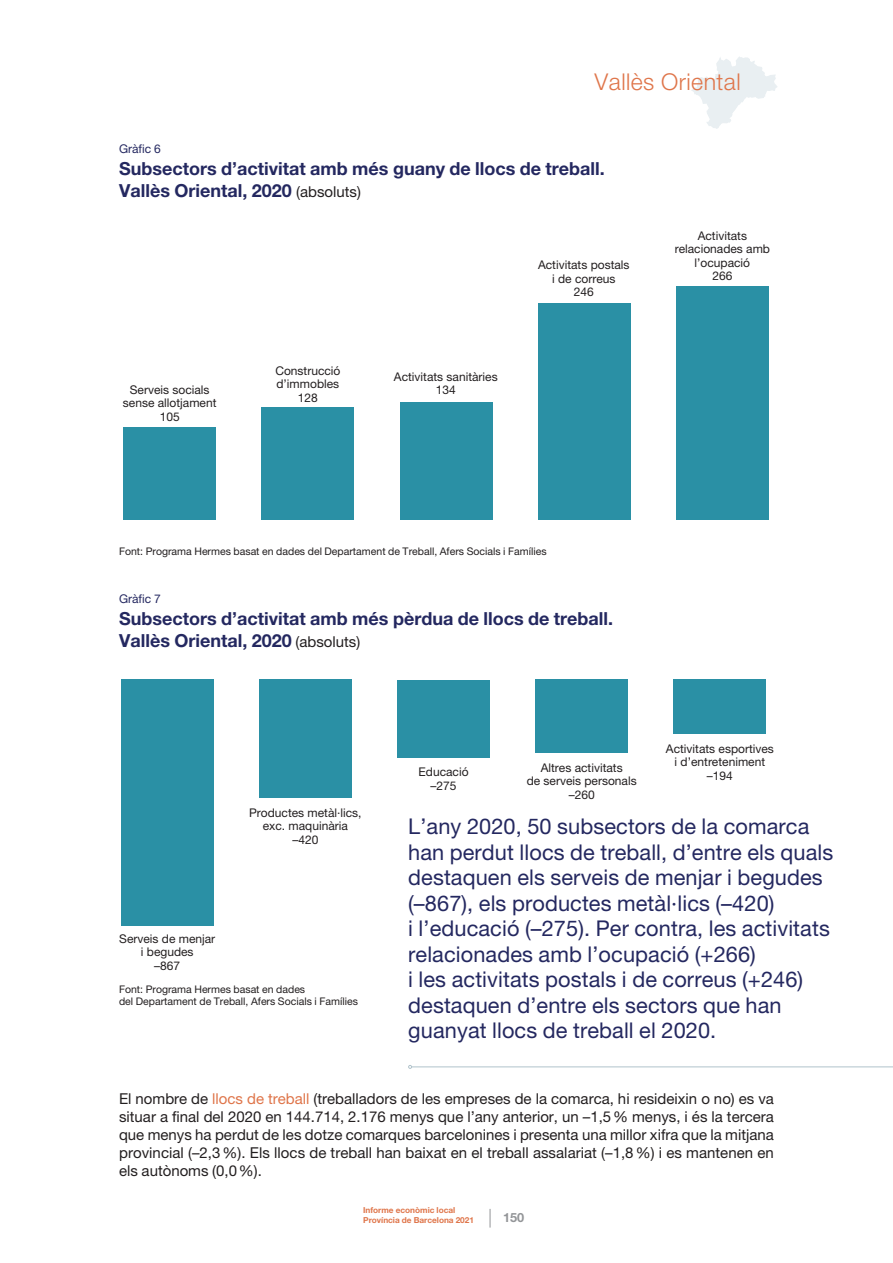
<style>
.page{position:relative;width:893px;height:1263px;background:#fff}
.page>*{position:absolute;margin:0;border:0;box-sizing:border-box;transform-origin:0 0}
.t1{font:300 23.1px "Helvetica Neue LT Std";letter-spacing:.02em;color:#df754a}
.t2{font:21.75px/25.5px "Helvetica Neue LT Std";letter-spacing:.005em;color:#242860}
.t3{font:700 18px/21.6px "Helvetica Neue LT Std";color:#242860}
.t4{font:15px/18px "Helvetica Neue LT Std";letter-spacing:.005em;color:#231f20;text-align:justify}
.t5{font:700 12.75px "Helvetica Neue LT Std";color:#939598}
.t6{font:12px/13.5px "Helvetica Neue LT Std";color:#231f20;text-align:center}
.t7{font:12px "Helvetica Neue LT Std";color:#242860}
.t8{font:10.5px/12.6px "Helvetica Neue LT Std";color:#231f20}
.t9{font:700 8.25px/9.9px "Helvetica Neue LT Std";color:#df754a}
.s1{font-weight:400;font-size:15px;color:#231f20}
.s2{color:#df754a}
</style>
<div class="page">
<svg style="left:490px;top:1209px;width:1px;height:18px"></svg>
<div style="left:676px;top:286px;width:93px;height:233px;background:#2a90a5"></div>
<div style="left:538px;top:303px;width:92px;height:216px;background:#2a90a5"></div>
<div style="left:400px;top:402px;width:92px;height:117px;background:#2a90a5"></div>
<div style="left:262px;top:407px;width:92px;height:112px;background:#2a90a5"></div>
<div style="left:123px;top:427px;width:93px;height:92px;background:#2a90a5"></div>
<div style="left:674px;top:679px;width:92px;height:55px;background:#2a90a5"></div>
<div style="left:535px;top:679px;width:93px;height:74px;background:#2a90a5"></div>
<div style="left:397px;top:679px;width:93px;height:78px;background:#2a90a5"></div>
<div style="left:259px;top:679px;width:93px;height:119px;background:#2a90a5"></div>
<div style="left:121px;top:679px;width:92px;height:246px;background:#2a90a5"></div>
<hr style="left:412px;top:1066px;width:481px;height:1px;background:#b1c3cb">
<svg style="left:408px;top:1065px;width:4px;height:4px"></svg>
<svg style="left:691px;top:57px;width:86px;height:72px"></svg>
<h1 class="t1" style="left:595px;top:68px;width:148px">Vallès Oriental</h1>
<p class="t7" style="left:119px;top:142px;width:43px">Gràfic 6</p>
<p class="t3" style="left:119px;top:158px;width:487px">Subsectors d’activitat amb més guany de llocs de treball.<br>Vallès Oriental, 2020 <span class="s1">(absoluts)</span></p>
<p class="t6" style="left:123px;top:383px;width:95px">Serveis socials sense allotjament<br>105</p>
<p class="t6" style="left:275px;top:363px;width:67px">Construcció d’immobles<br>128</p>
<p class="t6" style="left:394px;top:369px;width:105px">Activitats sanitàries<br>134</p>
<p class="t6" style="left:538px;top:258px;width:93px">Activitats postals i de correus<br>246</p>
<p class="t6" style="left:675px;top:228px;width:97px">Activitats relacionades amb l’ocupació<br>266</p>
<p class="t8" style="left:119px;top:545px;width:429px">Font: Programa Hermes basat en dades del Departament de Treball, Afers Socials i Famílies</p>
<p class="t7" style="left:119px;top:592px;width:43px">Gràfic 7</p>
<p class="t3" style="left:119px;top:608px;width:496px">Subsectors d’activitat amb més pèrdua de llocs de treball.<br>Vallès Oriental, 2020 <span class="s1">(absoluts)</span></p>
<p class="t6" style="left:419px;top:765px;width:52px">Educació –275</p>
<p class="t6" style="left:527px;top:761px;width:112px">Altres activitats<br>de serveis personals –260</p>
<p class="t6" style="left:666px;top:742px;width:109px">Activitats esportives i d’entreteniment –194</p>
<p class="t6" style="left:249px;top:805px;width:114px">Productes metàl·lics, exc. maquinària –420</p>
<p class="t6" style="left:119px;top:931px;width:98px">Serveis de menjar i begudes<br>–867</p>
<p class="t8" style="left:119px;top:982px;width:240px">Font: Programa Hermes basat en dades<br>del Departament de Treball, Afers Socials i Famílies</p>
<p class="t2" style="left:408px;top:813px;width:427px">L’any 2020, 50 subsectors de la comarca han perdut llocs de treball, d’entre els quals destaquen els serveis de menjar i begudes (–867), els productes metàl·lics (–420)<br>i l’educació (–275). Per contra, les activitats relacionades amb l’ocupació (+266)<br>i les activitats postals i de correus (+246) destaquen d’entre els sectors que han guanyat llocs de treball el 2020.</p>
<p class="t4" style="left:119px;top:1089px;width:656px">El nombre de <span class="s2">llocs de treball</span> (treballadors de les empreses de la comarca, hi resideixin o no) es va situar a final del 2020 en 144.714, 2.176 menys que l’any anterior, un –1,5% menys, i és la tercera que menys ha perdut de les dotze comarques barcelonines i presenta una millor xifra que la mitjana provincial (–2,3%). Els llocs de treball han baixat en el treball assalariat (–1,8%) i es mantenen en els autònoms (0,0%).</p>
<p class="t9" style="left:363px;top:1205px;width:112px">Informe econòmic local<br>Província de Barcelona 2021</p>
<p class="t5" style="left:503px;top:1209px;width:23px">150</p>
</div>
